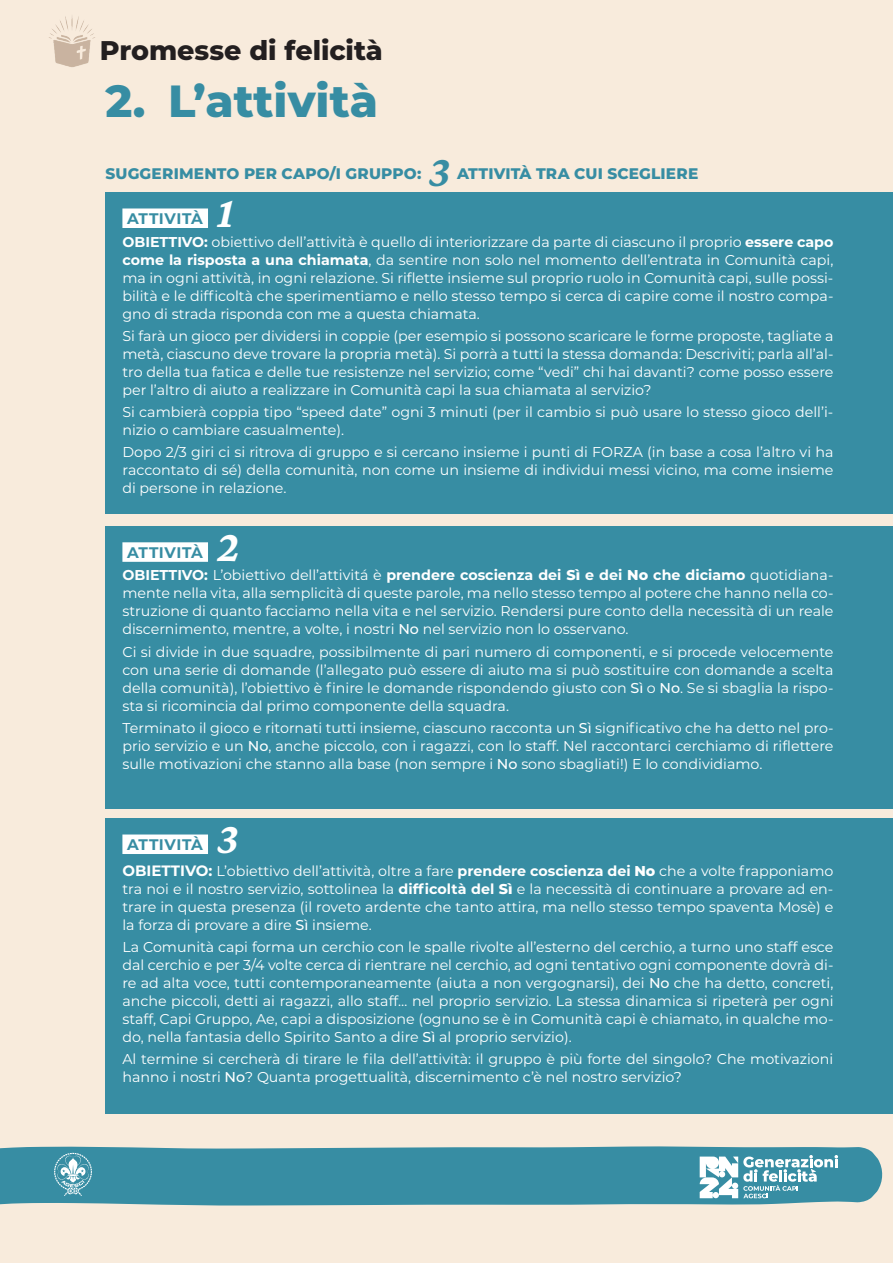
<style>
.page{position:relative;width:893px;height:1263px;background:#f8ebdc}
.page>*{position:absolute;margin:0;border:0;box-sizing:border-box;transform-origin:0 0}
.t1{font:800 45px "Montserrat";color:#378da3}
.t2{font:italic 45px "Crimson Pro";color:#fff}
.t3{font:italic 45px "Crimson Pro";color:#378da3}
.t4{font:800 27px "Montserrat";color:#231f20}
.t5{font:800 15.3px "Montserrat";letter-spacing:.01em;color:#378da3}
.t6{font:700 15.3px "Montserrat";letter-spacing:.035em;color:#378da3}
.t7{font:14.25px/18px "Montserrat";color:#fff;text-align:justify}
.s1{font-weight:700}
.s2{font-weight:800}
.s3{font-weight:500}
.s4{font-weight:700;font-size:15px}
</style>
<div class="page">
<svg style="left:0;top:1146px;width:882px;height:60px;background:#4393a6"></svg>
<svg style="left:54px;top:1153px;width:38px;height:43px;background:#6facbc"></svg>
<svg style="left:700px;top:1155px;width:138px;height:43px;background:#84b8c6"></svg>
<div style="left:105px;top:192px;width:788px;height:322px;background:#378da3"></div>
<div style="left:122px;top:208px;width:86px;height:20px;background:#fff"></div>
<div style="left:105px;top:526px;width:788px;height:282px;background:#378da3"></div>
<div style="left:122px;top:542px;width:86px;height:20px;background:#fff"></div>
<div style="left:105px;top:818px;width:788px;height:296px;background:#378da3"></div>
<div style="left:122px;top:834px;width:86px;height:20px;background:#fff"></div>
<img style="left:49px;top:16px;width:46px;height:51px">
<h2 class="t4" style="left:100px;top:30px;width:285px">Promesse di felicità</h2>
<h1 class="t1" style="left:105px;top:68px;width:274px">2. L’attività</h1>
<h1 class="t3" style="left:428px;top:142px;width:23px">3</h1>
<p class="t5" style="left:105px;top:162px;width:318px">SUGGERIMENTO PER CAPO/I GRUPPO:</p>
<p class="t5" style="left:457px;top:162px;width:243px">ATTIVITÀ TRA CUI SCEGLIERE</p>
<h1 class="t2" style="left:217px;top:184px;width:18px">1</h1>
<p class="t6" style="left:127px;top:208px;width:77px">ATTIVITÀ</p>
<p class="t7" style="left:122px;top:232px;width:712px"><span class="s1">OBIETTIVO:</span> obiettivo dell’attività è quello di interiorizzare da parte di ciascuno il proprio <span class="s1">essere capo come la risposta a una chiamata</span>, da sentire non solo nel momento dell’entrata in Comunità capi, ma in ogni attività, in ogni relazione. Si riflette insieme sul proprio ruolo in Comunità capi, sulle possi&shy;bilità e le difficoltà che sperimentiamo e nello stesso tempo si cerca di capire come il nostro compa&shy;gno di strada risponda con me a questa chiamata.</p>
<p class="t7" style="left:122px;top:326px;width:713px">Si farà un gioco per dividersi in coppie (per esempio si possono scaricare le forme proposte, tagliate a metà, ciascuno deve trovare la propria metà). Si porrà a tutti la stessa domanda: Descriviti; parla all’al&shy;tro della tua fatica e delle tue resistenze nel servizio; come “vedi” chi hai davanti? come posso essere per l’altro di aiuto a realizzare in Comunità capi la sua chiamata al servizio?</p>
<p class="t7" style="left:122px;top:402px;width:712px">Si cambierà coppia tipo “speed date” ogni 3 minuti (per il cambio si può usare lo stesso gioco dell’i&shy;nizio o cambiare casualmente).</p>
<p class="t7" style="left:122px;top:443px;width:713px">Dopo 2/3 giri ci si ritrova di gruppo e si cercano insieme i punti di FORZA (in base a cosa l’altro vi ha raccontato di sé) della comunità, non come un insieme di individui messi vicino, ma come insieme di persone in relazione.</p>
<h1 class="t2" style="left:217px;top:518px;width:24px">2</h1>
<p class="t6" style="left:127px;top:542px;width:77px">ATTIVITÀ</p>
<p class="t7" style="left:122px;top:566px;width:713px"><span class="s1">OBIETTIVO:</span> L’obiettivo dell’attivitá è <span class="s1">prendere coscienza dei</span> <span class="s2">Sì</span> <span class="s1">e dei</span> <span class="s2">No</span> <span class="s1">che diciamo</span> quotidiana&shy;mente nella vita, alla semplicità di queste parole, ma nello stesso tempo al potere che hanno nella co&shy;struzione di quanto facciamo nella vita e nel servizio. Rendersi pure conto della necessità di un reale discernimento, mentre, a volte, i nostri <span class="s3">No</span> nel servizio non lo osservano.</p>
<p class="t7" style="left:122px;top:642px;width:713px">Ci si divide in due squadre, possibilmente di pari numero di componenti, e si procede velocemente con una serie di domande (l’allegato può essere di aiuto ma si può sostituire con domande a scelta della comunità), l’obiettivo è finire le domande rispondendo giusto con <span class="s3">Sì</span> o <span class="s3">No</span>. Se si sbaglia la rispo&shy;sta si ricomincia dal primo componente della squadra.</p>
<p class="t7" style="left:122px;top:718px;width:713px">Terminato il gioco e ritornati tutti insieme, ciascuno racconta un <span class="s3">Sì</span> significativo che ha detto nel pro&shy;prio servizio e un <span class="s3">No</span>, anche piccolo, con i ragazzi, con lo staff. Nel raccontarci cerchiamo di riflettere sulle motivazioni che stanno alla base (non sempre i <span class="s3">No</span> sono sbagliati!) E lo condividiamo.</p>
<h1 class="t2" style="left:217px;top:810px;width:23px">3</h1>
<p class="t6" style="left:127px;top:834px;width:77px">ATTIVITÀ</p>
<p class="t7" style="left:122px;top:861px;width:713px"><span class="s4">OBIETTIVO:</span> L’obiettivo dell’attività, oltre a fare <span class="s1">prendere coscienza dei</span> <span class="s2">No</span> che a volte frapponiamo tra noi e il nostro servizio, sottolinea la <span class="s1">difficoltà del</span> <span class="s2">Sì</span> e la necessità di continuare a provare ad en&shy;trare in questa presenza (il roveto ardente che tanto attira, ma nello stesso tempo spaventa Mosè) e la forza di provare a dire <span class="s3">Sì</span> insieme.</p>
<p class="t7" style="left:122px;top:937px;width:713px">La Comunità capi forma un cerchio con le spalle rivolte all’esterno del cerchio, a turno uno staff esce dal cerchio e per 3/4 volte cerca di rientrare nel cerchio, ad ogni tentativo ogni componente dovrà di&shy;re ad alta voce, tutti contemporaneamente (aiuta a non vergognarsi), dei <span class="s3">No</span> che ha detto, concreti, anche piccoli, detti ai ragazzi, allo staff… nel proprio servizio. La stessa dinamica si ripeterà per ogni staff, Capi Gruppo, Ae, capi a disposizione (ognuno se è in Comunità capi è chiamato, in qualche mo&shy;do, nella fantasia dello Spirito Santo a dire <span class="s3">Sì</span> al proprio servizio).</p>
<p class="t7" style="left:122px;top:1049px;width:712px">Al termine si cercherà di tirare le fila dell’attività: il gruppo è più forte del singolo? Che motivazioni hanno i nostri <span class="s3">No</span>? Quanta progettualità, discernimento c’è nel nostro servizio?</p>
</div>
